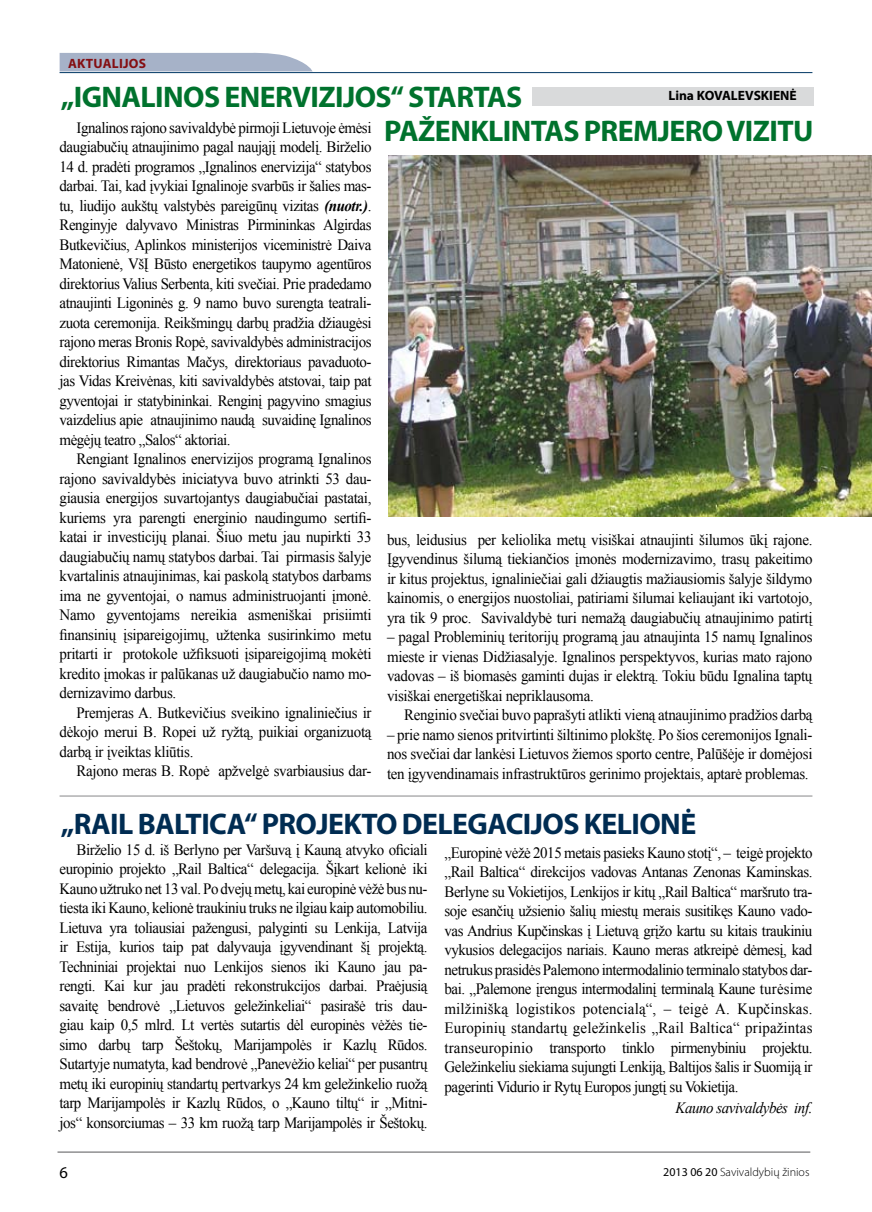
<style>
.page{position:relative;width:872px;height:1212px;background:#fff}
.page>*{position:absolute;margin:0;border:0;box-sizing:border-box;transform-origin:0 0}
.t1{font:700 29.85px "Myriad Pro";letter-spacing:-.02em;color:#002c52}
.t2{font:700 29.85px "Myriad Pro";letter-spacing:-.02em;color:#00722d}
.t3{font:15.75px/19.5px "Times New Roman";letter-spacing:-.02em;color:#000;text-align:justify;scale:.95 1}
.t4{font:italic 15.75px "Times New Roman";letter-spacing:-.03em;color:#000;scale:.95 1}
.t5{font:700 13.5px "Myriad Pro";color:#000}
.t6{font:700 13.5px "Myriad Pro";color:#840e12}
.t7{font:300 12px "Myriad Pro";color:#000}
.s1{font-family:"Myriad Pro";font-weight:700;font-size:29.85px;color:#00722d}
.s2{font-weight:700;font-style:italic}
.s3{font-weight:400}
</style>
<div class="page">
<hr style="left:60px;top:72px;width:752px;height:1px;background:#003764">
<svg style="left:60px;top:52px;width:252px;height:19px;background:#aeb9cd"></svg>
<hr style="left:57px;top:1152px;width:753px;height:1px;background:#58585a">
<div style="left:532px;top:87px;width:282px;height:19px;background:#d9dadb"></div>
<img style="left:388px;top:156px;width:484px;height:361px">
<hr style="left:60px;top:796px;width:752px;height:1px;background:#878889">
<p class="t6" style="left:68px;top:55px;width:9px">AKTUALIJOS</p>
<h1 class="t2" style="left:61px;top:78px;width:463px">„IGNALINOS ENERVIZIJOS“ STARTAS</h1>
<p class="t3" style="left:77px;top:118px;width:777px">Ignalinos rajono savivaldybė pirmoji Lietuvoje ėmėsi <span class="s1">PAŽENKLINTAS PREMJERO VIZITU</span></p>
<p class="t3" style="left:60px;top:137px;width:330px">daugiabučių atnaujinimo pagal naująjį modelį. Birželio</p>
<p class="t3" style="left:60px;top:157px;width:330px">14 d. pradėti programos „Ignalinos enervizija“ statybos</p>
<p class="t3" style="left:60px;top:176px;width:330px">darbai. Tai, kad įvykiai Ignalinoje svarbūs ir šalies mas-</p>
<p class="t3" style="left:60px;top:196px;width:330px">tu, liudijo aukštų valstybės pareigūnų vizitas <span class="s2">(nuotr.)</span>.</p>
<p class="t3" style="left:60px;top:215px;width:330px">Renginyje dalyvavo Ministras Pirmininkas Algirdas</p>
<p class="t3" style="left:60px;top:235px;width:330px">Butkevičius, Aplinkos ministerijos viceministrė Daiva</p>
<p class="t3" style="left:60px;top:254px;width:330px">Matonienė, VšĮ Būsto energetikos taupymo agentūros</p>
<p class="t3" style="left:60px;top:274px;width:330px">direktorius Valius Serbenta, kiti svečiai. Prie pradedamo</p>
<p class="t3" style="left:60px;top:293px;width:330px">atnaujinti Ligoninės g. 9 namo buvo surengta teatrali-</p>
<p class="t3" style="left:60px;top:313px;width:330px">zuota ceremonija. Reikšmingų darbų pradžia džiaugėsi</p>
<p class="t3" style="left:60px;top:332px;width:330px">rajono meras Bronis Ropė, savivaldybės administracijos</p>
<p class="t3" style="left:60px;top:352px;width:330px">direktorius Rimantas Mačys, direktoriaus pavaduoto-</p>
<p class="t3" style="left:60px;top:371px;width:330px">jas Vidas Kreivėnas, kiti savivaldybės atstovai, taip pat</p>
<p class="t3" style="left:60px;top:391px;width:330px">gyventojai ir statybininkai. Renginį pagyvino smagius</p>
<p class="t3" style="left:60px;top:410px;width:330px">vaizdelius apie atnaujinimo naudą suvaidinę Ignalinos</p>
<p class="t3" style="left:60px;top:430px;width:182px">mėgėjų teatro „Salos“ aktoriai.</p>
<p class="t3" style="left:77px;top:449px;width:312px">Rengiant Ignalinos enervizijos programą Ignalinos</p>
<p class="t3" style="left:60px;top:469px;width:330px">rajono savivaldybės iniciatyva buvo atrinkti 53 dau-</p>
<p class="t3" style="left:60px;top:488px;width:330px">giausia energijos suvartojantys daugiabučiai pastatai,</p>
<p class="t3" style="left:60px;top:508px;width:330px">kuriems yra parengti energinio naudingumo sertifi-</p>
<p class="t3" style="left:60px;top:527px;width:330px">katai ir investicijų planai. Šiuo metu jau nupirkti 33</p>
<p class="t3" style="left:60px;top:547px;width:330px">daugiabučių namų statybos darbai. Tai pirmasis šalyje</p>
<p class="t3" style="left:60px;top:566px;width:330px">kvartalinis atnaujinimas, kai paskolą statybos darbams</p>
<p class="t3" style="left:60px;top:586px;width:330px">ima ne gyventojai, o namus administruojanti įmonė.</p>
<p class="t3" style="left:60px;top:605px;width:330px">Namo gyventojams nereikia asmeniškai prisiimti</p>
<p class="t3" style="left:60px;top:625px;width:330px">finansinių įsipareigojimų, užtenka susirinkimo metu</p>
<p class="t3" style="left:60px;top:644px;width:330px">pritarti ir protokole užfiksuoti įsipareigojimą mokėti</p>
<p class="t3" style="left:60px;top:664px;width:330px">kredito įmokas ir palūkanas už daugiabučio namo mo-</p>
<p class="t3" style="left:60px;top:683px;width:124px">dernizavimo darbus.</p>
<p class="t3" style="left:77px;top:703px;width:312px">Premjeras A. Butkevičius sveikino ignaliniečius ir</p>
<p class="t3" style="left:60px;top:722px;width:330px">dėkojo merui B. Ropei už ryžtą, puikiai organizuotą</p>
<p class="t3" style="left:60px;top:742px;width:142px">darbą ir įveiktas kliūtis.</p>
<p class="t3" style="left:77px;top:761px;width:312px">Rajono meras B. Ropė apžvelgė svarbiausius dar-</p>
<p class="t5" style="left:668px;top:87px;width:130px">LINA KOVALEVSKIENĖ</p>
<p class="t3" style="left:387px;top:529px;width:449px">bus, leidusius per keliolika metų visiškai atnaujinti šilumos ūkį rajone.<br>Įgyvendinus šilumą tiekiančios įmonės modernizavimo, trasų pakeitimo ir kitus projektus, ignaliniečiai gali džiaugtis mažiausiomis šalyje šildymo kainomis, o energijos nuostoliai, patiriami šilumai keliaujant iki vartotojo, yra tik 9 proc. Savivaldybė turi nemažą daugiabučių atnaujinimo patirtį</p>
<p class="t3" style="left:387px;top:627px;width:449px">– pagal Probleminių teritorijų programą jau atnaujinta 15 namų Ignalinos mieste ir vienas Didžiasalyje. Ignalinos perspektyvos, kurias mato rajono vadovas – iš biomasės gaminti dujas ir elektrą. Tokiu būdu Ignalina taptų visiškai energetiškai nepriklausoma.</p>
<p class="t3" style="left:404px;top:705px;width:431px">Renginio svečiai buvo paprašyti atlikti vieną atnaujinimo pradžios darbą</p>
<p class="t3" style="left:387px;top:724px;width:449px">– prie namo sienos pritvirtinti šiltinimo plokštę. Po šios ceremonijos Ignali&shy;nos svečiai dar lankėsi Lietuvos žiemos sporto centre, Palūšėje ir domėjosi ten įgyvendinamais infrastruktūros gerinimo projektais, aptarė problemas.</p>
<h1 class="t1" style="left:61px;top:804px;width:637px">„RAIL BALTICA“ PROJEKTO DELEGACIJOS KELIONĖ</h1>
<p class="t3" style="left:60px;top:839px;width:389px;text-indent:17px">Birželio 15 d. iš Berlyno per Varšuvą į Kauną atvyko oficiali europinio projekto „Rail Baltica“ delegacija. Šįkart kelionė iki Kauno užtruko net 13 val. Po dvejų metų, kai europinė vėžė bus nu&shy;tiesta iki Kauno, kelionė traukiniu truks ne ilgiau kaip automobiliu.<br>Lietuva yra toliausiai pažengusi, palyginti su Lenkija, Latvija ir Estija, kurios taip pat dalyvauja įgyvendinant šį projektą.<br>Techniniai projektai nuo Lenkijos sienos iki Kauno jau pa&shy;rengti. Kai kur jau pradėti rekonstrukcijos darbai. Praėjusią savaitę bendrovė „Lietuvos geležinkeliai“ pasirašė tris dau&shy;giau kaip 0,5 mlrd. Lt vertės sutartis dėl europinės vėžės tie&shy;simo darbų tarp Šeštokų, Marijampolės ir Kazlų Rūdos.<br>Sutartyje numatyta, kad bendrovė „Panevėžio keliai“ per pusantrų metų iki europinių standartų pertvarkys 24 km geležinkelio ruožą tarp Marijampolės ir Kazlų Rūdos, o „Kauno tiltų“ ir „Mitni&shy;jos“ konsorciumas – 33 km ruožą tarp Marijampolės ir Šeštokų.</p>
<p class="t3" style="left:444px;top:842px;width:389px">„Europinė vėžė 2015 metais pasieks Kauno stotį“, – teigė projekto „Rail Baltica“ direkcijos vadovas Antanas Zenonas Kaminskas.<br>Berlyne su Vokietijos, Lenkijos ir kitų „Rail Baltica“ maršruto tra&shy;soje esančių užsienio šalių miestų merais susitikęs Kauno vado&shy;vas Andrius Kupčinskas į Lietuvą grįžo kartu su kitais traukiniu vykusios delegacijos nariais. Kauno meras atkreipė dėmesį, kad netrukus prasidės Palemono intermodalinio terminalo statybos dar&shy;bai. „Palemone įrengus intermodalinį terminalą Kaune turėsime milžinišką logistikos potencialą“, – teigė A. Kupčinskas.<br>Europinių standartų geležinkelis „Rail Baltica“ pripažintas transeuropinio transporto tinklo pirmenybiniu projektu.<br>Geležinkeliu siekiama sujungti Lenkiją, Baltijos šalis ir Suomiją ir pagerinti Vidurio ir Rytų Europos jungtį su Vokietija.</p>
<p class="t4" style="left:675px;top:1096px;width:146px">Kauno savivaldybės inf.</p>
<p class="t7" style="left:663px;top:1165px;width:148px"><span class="s3">2013 06 20</span> Savivaldybių žinios</p>
</div>
